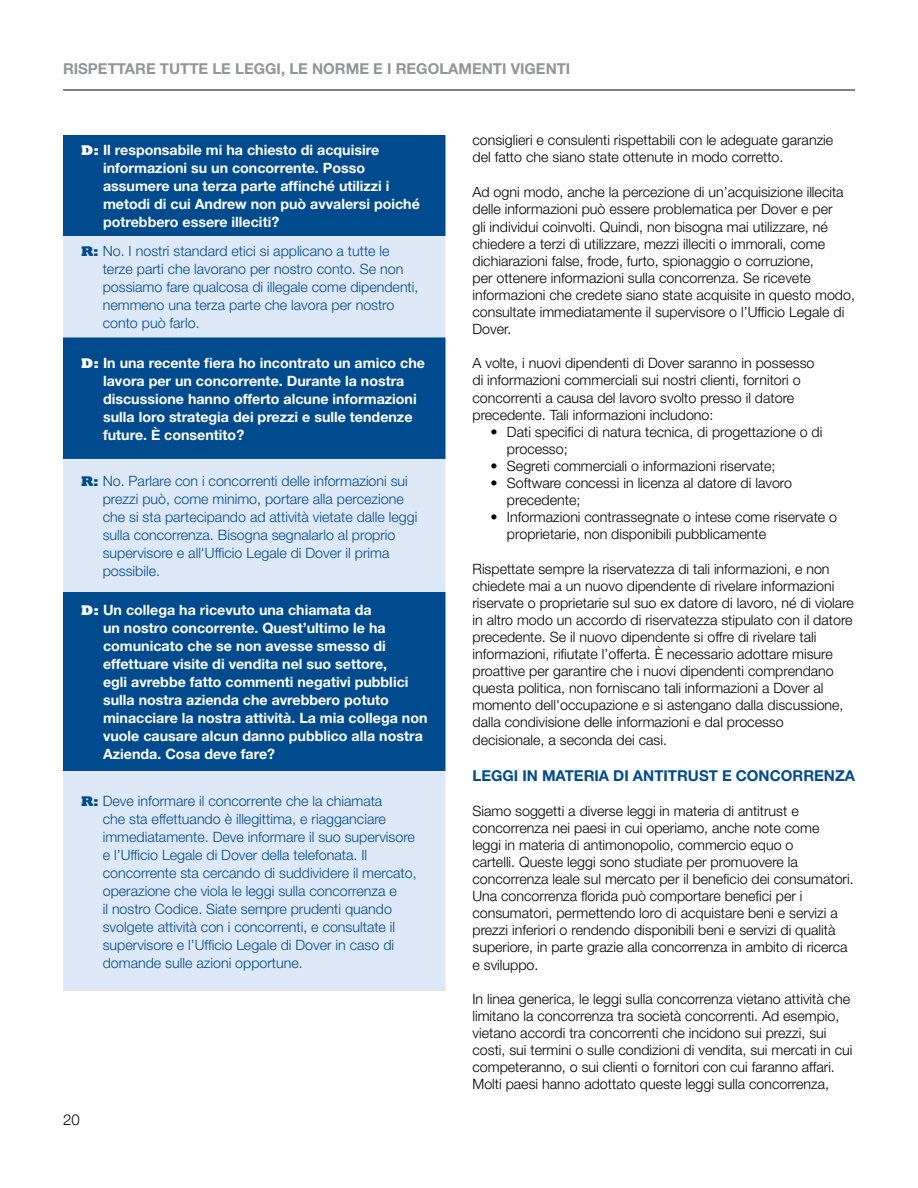
<style>
.page{position:relative;width:918px;height:1188px;background:#fff}
.page>*{position:absolute;margin:0;border:0;box-sizing:border-box;transform-origin:0 0}
.t1{font:700 15px "Helvetica Neue LT Pro";color:#939598}
.t2{font:700 15px "Helvetica Neue LT Pro";color:#004b8d}
.t3{font:300 15px "Helvetica Neue LT Pro";color:#000}
.t4{font:300 14.25px/17.1px "Helvetica Neue LT Pro";color:#000}
.t5{font:300 14.25px/18px "Helvetica Neue LT Pro";color:#004b8d}
.t6{font:700 14.25px/18px "Helvetica Neue LT Pro";color:#fff}
.s1{font-family:"Rockwell";font-weight:800}
</style>
<div class="page">
<hr style="left:63px;top:90px;width:792px;height:1px;background:#000">
<div style="left:63px;top:135px;width:383px;height:101px;background:#004b8d"></div>
<svg style="left:63px;top:236px;width:383px;height:755px;background:#85aacc"></svg>
<p class="t1" style="left:63px;top:59px;width:509px">RISPETTARE TUTTE LE LEGGI, LE NORME E I REGOLAMENTI VIGENTI</p>
<p class="t6" style="left:103px;top:141px;width:318px;text-indent:-22px"><span class="s1">D:</span> Il responsabile mi ha chiesto di acquisire informazioni su un concorrente. Posso assumere una terza parte affinché utilizzi i metodi di cui Andrew non può avvalersi poiché potrebbero essere illeciti?</p>
<p class="t5" style="left:103px;top:242px;width:317px;text-indent:-22px"><span class="s1">R:</span> No. I nostri standard etici si applicano a tutte le terze parti che lavorano per nostro conto. Se non possiamo fare qualcosa di illegale come dipendenti, nemmeno una terza parte che lavora per nostro conto può farlo.</p>
<p class="t6" style="left:103px;top:353px;width:323px;text-indent:-22px"><span class="s1">D:</span> In una recente fiera ho incontrato un amico che lavora per un concorrente. Durante la nostra discussione hanno offerto alcune informazioni sulla loro strategia dei prezzi e sulle tendenze future. È consentito?</p>
<p class="t5" style="left:103px;top:472px;width:316px;text-indent:-22px"><span class="s1">R:</span> No. Parlare con i concorrenti delle informazioni sui prezzi può, come minimo, portare alla percezione che si sta partecipando ad attività vietate dalle leggi sulla concorrenza. Bisogna segnalarlo al proprio supervisore e all'Ufficio Legale di Dover il prima possibile.</p>
<p class="t6" style="left:103px;top:601px;width:326px;text-indent:-22px"><span class="s1">D:</span> Un collega ha ricevuto una chiamata da<br>un nostro concorrente. Quest’ultimo le ha comunicato che se non avesse smesso di effettuare visite di vendita nel suo settore,<br>egli avrebbe fatto commenti negativi pubblici sulla nostra azienda che avrebbero potuto minacciare la nostra attività. La mia collega non vuole causare alcun danno pubblico alla nostra Azienda. Cosa deve fare?</p>
<p class="t5" style="left:103px;top:791px;width:315px;text-indent:-22px"><span class="s1">R:</span> Deve informare il concorrente che la chiamata<br>che sta effettuando è illegittima, e riagganciare immediatamente. Deve informare il suo supervisore e l’Ufficio Legale di Dover della telefonata. Il concorrente sta cercando di suddividere il mercato, operazione che viola le leggi sulla concorrenza e<br>il nostro Codice. Siate sempre prudenti quando svolgete attività con i concorrenti, e consultate il supervisore e l’Ufficio Legale di Dover in caso di domande sulle azioni opportune.</p>
<p class="t3" style="left:63px;top:1110px;width:18px">20</p>
<p class="t4" style="left:472px;top:131px;width:362px">consiglieri e consulenti rispettabili con le adeguate garanzie del fatto che siano state ottenute in modo corretto.</p>
<p class="t4" style="left:472px;top:183px;width:384px">Ad ogni modo, anche la percezione di un’acquisizione illecita delle informazioni può essere problematica per Dover e per<br>gli individui coinvolti. Quindi, non bisogna mai utilizzare, né chiedere a terzi di utilizzare, mezzi illeciti o immorali, come dichiarazioni false, frode, furto, spionaggio o corruzione,<br>per ottenere informazioni sulla concorrenza. Se ricevete informazioni che credete siano state acquisite in questo modo, consultate immediatamente il supervisore o l’Ufficio Legale di Dover.</p>
<p class="t4" style="left:472px;top:354px;width:344px">A volte, i nuovi dipendenti di Dover saranno in possesso di informazioni commerciali sui nostri clienti, fornitori o concorrenti a causa del lavoro svolto presso il datore precedente. Tali informazioni includono:</p>
<p class="t4" style="left:507px;top:423px;width:317px;text-indent:-17px">• Dati specifici di natura tecnica, di progettazione o di processo;</p>
<p class="t4" style="left:490px;top:457px;width:286px">• Segreti commerciali o informazioni riservate;</p>
<p class="t4" style="left:507px;top:474px;width:287px;text-indent:-17px">• Software concessi in licenza al datore di lavoro precedente;</p>
<p class="t4" style="left:507px;top:508px;width:332px;text-indent:-17px">• Informazioni contrassegnate o intese come riservate o proprietarie, non disponibili pubblicamente</p>
<p class="t4" style="left:472px;top:560px;width:383px">Rispettate sempre la riservatezza di tali informazioni, e non chiedete mai a un nuovo dipendente di rivelare informazioni riservate o proprietarie sul suo ex datore di lavoro, né di violare in altro modo un accordo di riservatezza stipulato con il datore precedente. Se il nuovo dipendente si offre di rivelare tali informazioni, rifiutate l’offerta. È necessario adottare misure proattive per garantire che i nuovi dipendenti comprendano questa politica, non forniscano tali informazioni a Dover al momento dell'occupazione e si astengano dalla discussione, dalla condivisione delle informazioni e dal processo decisionale, a seconda dei casi.</p>
<p class="t2" style="left:472px;top:766px;width:384px">LEGGI IN MATERIA DI ANTITRUST E CONCORRENZA</p>
<p class="t4" style="left:472px;top:802px;width:383px">Siamo soggetti a diverse leggi in materia di antitrust e concorrenza nei paesi in cui operiamo, anche note come<br>leggi in materia di antimonopolio, commercio equo o<br>cartelli. Queste leggi sono studiate per promuovere la concorrenza leale sul mercato per il beneficio dei consumatori.<br>Una concorrenza florida può comportare benefici per i consumatori, permettendo loro di acquistare beni e servizi a prezzi inferiori o rendendo disponibili beni e servizi di qualità superiore, in parte grazie alla concorrenza in ambito di ricerca e sviluppo.</p>
<p class="t4" style="left:472px;top:990px;width:382px">In linea generica, le leggi sulla concorrenza vietano attività che limitano la concorrenza tra società concorrenti. Ad esempio, vietano accordi tra concorrenti che incidono sui prezzi, sui costi, sui termini o sulle condizioni di vendita, sui mercati in cui competeranno, o sui clienti o fornitori con cui faranno affari.<br>Molti paesi hanno adottato queste leggi sulla concorrenza,</p>
</div>
